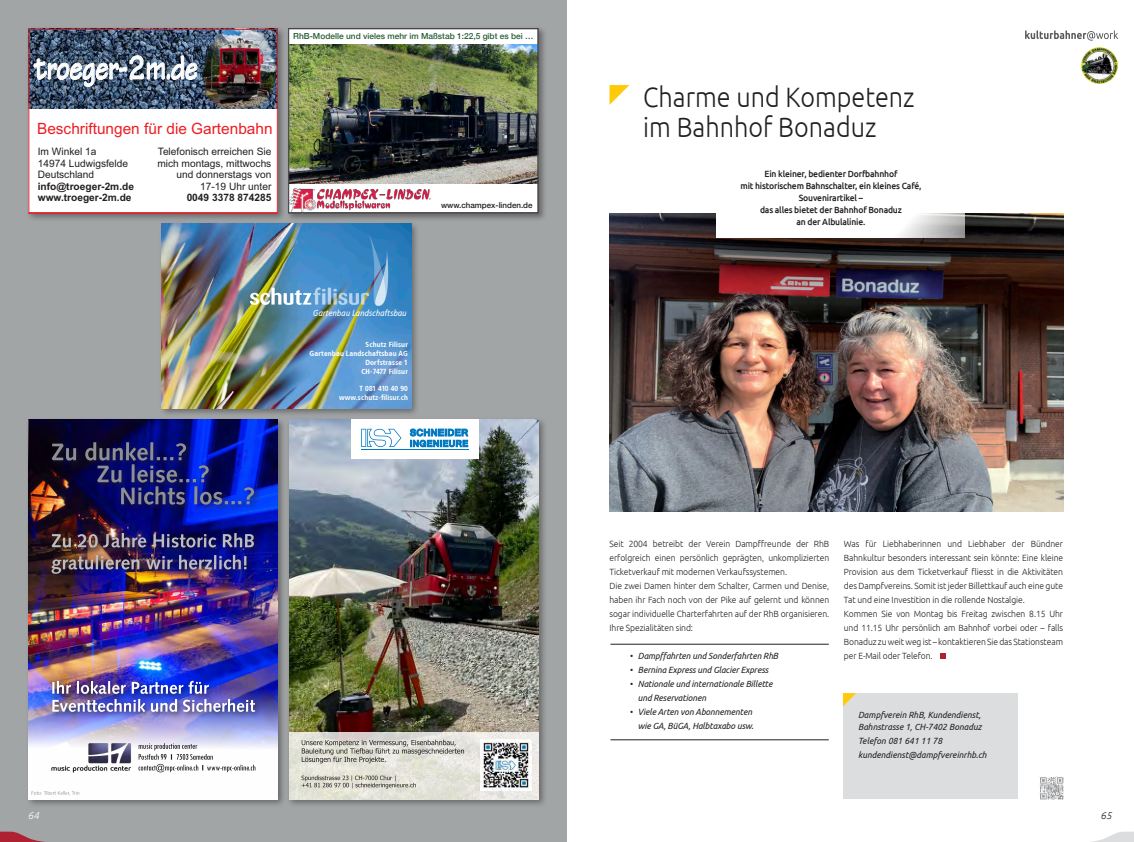
<style>
.page{position:relative;width:1134px;height:842px;background:#fff}
.page>*{position:absolute;margin:0;border:0;box-sizing:border-box;transform-origin:0 0}
.t1{font:700 expanded 35.5px "Tekton Pro";color:#fffefa;scale:.58 1}
.Heads_Vereine_2021{font:300 28px/30px "Ubuntu";color:#231f20;scale:.9 1}
.t2{font:15.5px "Arial";color:#ee1d23}
.t3{font:10.2px/11.4px "Arial";color:#231f20}
.t4{font:italic 300 10px "Ubuntu";color:#fff}
.t5{font:italic 300 10px "Ubuntu";color:#231f20}
.Grundtext_ohne_Initi{font:300 9px/14px "Ubuntu";letter-spacing:-.01em;color:#231f20;text-align:justify;scale:.95 1}
.Anfangstext_halbfett{font:italic 9px/14px "Ubuntu";letter-spacing:-.01em;color:#231f20;scale:.95 1}
.t6{font:500 9px/12px "Ubuntu";letter-spacing:-.02em;color:#231f20;text-align:center;scale:.95 1}
.t7{font:italic 8.7px "Transit";letter-spacing:-.02em;color:#fff}
.t8{font:500 8.4px "Helvetica Neue";color:#275f36}
.t9{font:500 8px "Helvetica Neue";color:#231f20}
.t10{font:700 7.3px/8.8px "Transit";color:#fff;text-align:right}
.s1{font-weight:700}
</style>
<div class="page">
<svg style="left:1025px;top:30px;width:93px;height:11px"></svg>
<svg style="left:1091px;top:832px;width:43px;height:10px"></svg>
<img style="left:1081px;top:47px;width:37px;height:37px">
<div style="left:0;top:0;width:567px;height:842px;background:#a2a5a6"></div>
<svg style="left:0;top:832px;width:45px;height:10px"></svg>
<img style="left:609px;top:214px;width:455px;height:298px">
<div style="left:717px;top:154px;width:248px;height:84px;background:#fff"></div>
<svg style="left:609px;top:85px;width:20px;height:20px"></svg>
<svg style="left:941px;top:653px;width:5px;height:5px"></svg>
<img style="left:1039px;top:776px;width:24px;height:24px">
<div style="left:843px;top:693px;width:175px;height:106px;background:#dcdddf"></div>
<hr style="left:610px;top:644px;width:219px;height:1px;background:#231f20">
<hr style="left:610px;top:740px;width:219px;height:1px;background:#231f20">
<svg style="left:843px;top:693px;width:13px;height:13px"></svg>
<div style="left:286px;top:416px;width:262px;height:392px;background:#231f20;opacity:.45"></div>
<img style="left:289px;top:420px;width:250px;height:312px">
<svg style="left:289px;top:732px;width:250px;height:67px;background:#e4e3da"></svg>
<svg style="left:301px;top:775px;width:115px;height:13px"></svg>
<img style="left:481px;top:740px;width:51px;height:51px">
<svg style="left:302px;top:740px;width:162px;height:23px;background:#c3c2bb"></svg>
<div style="left:351px;top:420px;width:128px;height:38px;background:#fff"></div>
<svg style="left:361px;top:429px;width:40px;height:18px"></svg>
<hr style="left:361px;top:450px;width:107px;height:1px;background:#0078c0">
<svg style="left:410px;top:429px;width:58px;height:18px"></svg>
<div style="left:25px;top:416px;width:262px;height:392px;background:#231f20;opacity:.45"></div>
<img style="left:28px;top:420px;width:250px;height:379px">
<img style="left:49px;top:741px;width:83px;height:33px">
<div style="left:49px;top:696px;width:213px;height:23px;background:#231f20;opacity:.75"></div>
<div style="left:49px;top:678px;width:167px;height:23px;background:#231f20;opacity:.75"></div>
<img style="left:52px;top:681px;width:203px;height:31px">
<div style="left:48px;top:552px;width:206px;height:29px;background:#231f20;opacity:.75"></div>
<img style="left:52px;top:555px;width:194px;height:19px">
<div style="left:49px;top:530px;width:212px;height:25px;background:#231f20;opacity:.75"></div>
<img style="left:52px;top:533px;width:202px;height:14px">
<div style="left:117px;top:483px;width:144px;height:29px;background:#231f20;opacity:.75"></div>
<div style="left:49px;top:439px;width:144px;height:29px;background:#231f20;opacity:.75"></div>
<svg style="left:52px;top:442px;width:202px;height:63px;background:#1e2577"></svg>
<svg style="left:139px;top:743px;width:116px;height:29px;background:#dddcde"></svg>
<svg style="left:32px;top:791px;width:47px;height:4px"></svg>
<div style="left:159px;top:221px;width:261px;height:196px;background:#231f20;opacity:.45"></div>
<img style="left:162px;top:224px;width:249px;height:184px">
<img style="left:249px;top:229px;width:143px;height:79px">
<div style="left:25px;top:26px;width:262px;height:196px;background:#231f20;opacity:.45"></div>
<img style="left:30px;top:31px;width:246px;height:180px">
<div style="left:28px;top:29px;width:250px;height:184px;border:1px solid #d1232a"></div>
<div style="left:285px;top:26px;width:262px;height:196px;background:#231f20;opacity:.45"></div>
<img style="left:290px;top:30px;width:247px;height:182px">
<div style="left:288px;top:28px;width:251px;height:186px;border:1px solid #545557"></div>
<p class="t1" style="left:34px;top:46px;width:284px">troeger-2m.de</p>
<p class="t2" style="left:37px;top:118px;width:237px">Beschriftungen für die Gartenbahn</p>
<p class="t3" style="left:38px;top:146px;width:98px">Im Winkel 1a<br>14974 Ludwigsfelde<br>Deutschland <span class="s1">info@troeger-2m.de www.troeger-2m.de</span></p>
<p class="t3" style="left:157px;top:146px;width:115px;text-align:right">Telefonisch erreichen Sie mich montags, mittwochs und donnerstags von<br>17-19 Uhr unter<br><span class="s1">0049 3378 874285</span></p>
<p class="t8" style="left:293px;top:29px;width:242px">RhB-Modelle und vieles mehr im Maßstab 1:22,5 gibt es bei …</p>
<p class="t9" style="left:441px;top:199px;width:93px">www.champex-linden.de</p>
<p class="t7" style="left:313px;top:307px;width:95px">Gartenbau Landschaftsbau</p>
<p class="t10" style="left:310px;top:340px;width:100px">Schutz Filisur<br>Gartenbau Landschaftsbau AG<br>Dorfstrasse 1<br>CH-7477 Filisur</p>
<p class="t10" style="left:339px;top:384px;width:71px">T 081 410 40 90 www.schutz-filisur.ch</p>
<p class="Heads_Vereine_2021" style="left:643px;top:81px;width:303px">Charme und Kompetenz im Bahnhof Bonaduz</p>
<p class="t6" style="left:740px;top:167px;width:192px">Ein kleiner, bedienter Dorfbahnhof<br>mit historischem Bahnschalter, ein kleines Café,<br>Souvenirartikel –<br>das alles bietet der Bahnhof Bonaduz<br>an der Albulalinie.</p>
<p class="Grundtext_ohne_Initi" style="left:609px;top:537px;width:233px">Seit 2004 betreibt der Verein Dampffreunde der RhB erfolgreich einen persönlich geprägten, unkomplizierten Ticketverkauf mit modernen Verkaufssystemen.</p>
<p class="Grundtext_ohne_Initi" style="left:609px;top:579px;width:233px">Die zwei Damen hinter dem Schalter, Carmen und Denise, haben ihr Fach noch von der Pike auf gelernt und können sogar individuelle Charterfahrten auf der RhB organisieren.<br>Ihre Spezialitäten sind:</p>
<p class="Anfangstext_halbfett" style="left:629px;top:649px;width:158px">• Dampffahrten und Sonderfahrten RhB</p>
<p class="Anfangstext_halbfett" style="left:629px;top:663px;width:148px">• Bernina Express und Glacier Express</p>
<p class="Anfangstext_halbfett" style="left:638px;top:677px;width:143px;text-indent:-9px">• Nationale und internationale Billette und Reservationen</p>
<p class="Anfangstext_halbfett" style="left:629px;top:705px;width:132px;text-align:right">• Viele Arten von Abonnementen wie GA, BüGA, Halbtaxabo usw.</p>
<p class="Grundtext_ohne_Initi" style="left:844px;top:537px;width:232px">Was für Liebhaberinnen und Liebhaber der Bündner Bahnkultur besonders interessant sein könnte: Eine kleine Provision aus dem Ticketverkauf fliesst in die Aktivitäten des Dampfvereins. Somit ist jeder Billettkauf auch eine gute Tat und eine Investition in die rollende Nostalgie.</p>
<p class="Grundtext_ohne_Initi" style="left:844px;top:607px;width:232px">Kommen Sie von Montag bis Freitag zwischen 8.15 Uhr und 11.15 Uhr persönlich am Bahnhof vorbei oder – falls Bonaduz zu weit weg ist – kontaktieren Sie das Stationsteam per E-Mail oder Telefon.</p>
<p class="Anfangstext_halbfett" style="left:858px;top:709px;width:132px;line-height:11.5px">Dampfverein RhB, Kundendienst,<br>Bahnstrasse 1, CH-7402 Bonaduz</p>
<p class="Anfangstext_halbfett" style="left:858px;top:733px;width:90px">Telefon 081 641 11 78</p>
<p class="Anfangstext_halbfett" style="left:858px;top:748px;width:137px">kundendienst@dampfvereinrhb.ch</p>
<p class="t4" style="left:28px;top:809px;width:13px">64</p>
<p class="t5" style="left:1100px;top:809px;width:13px">65</p>
</div>
